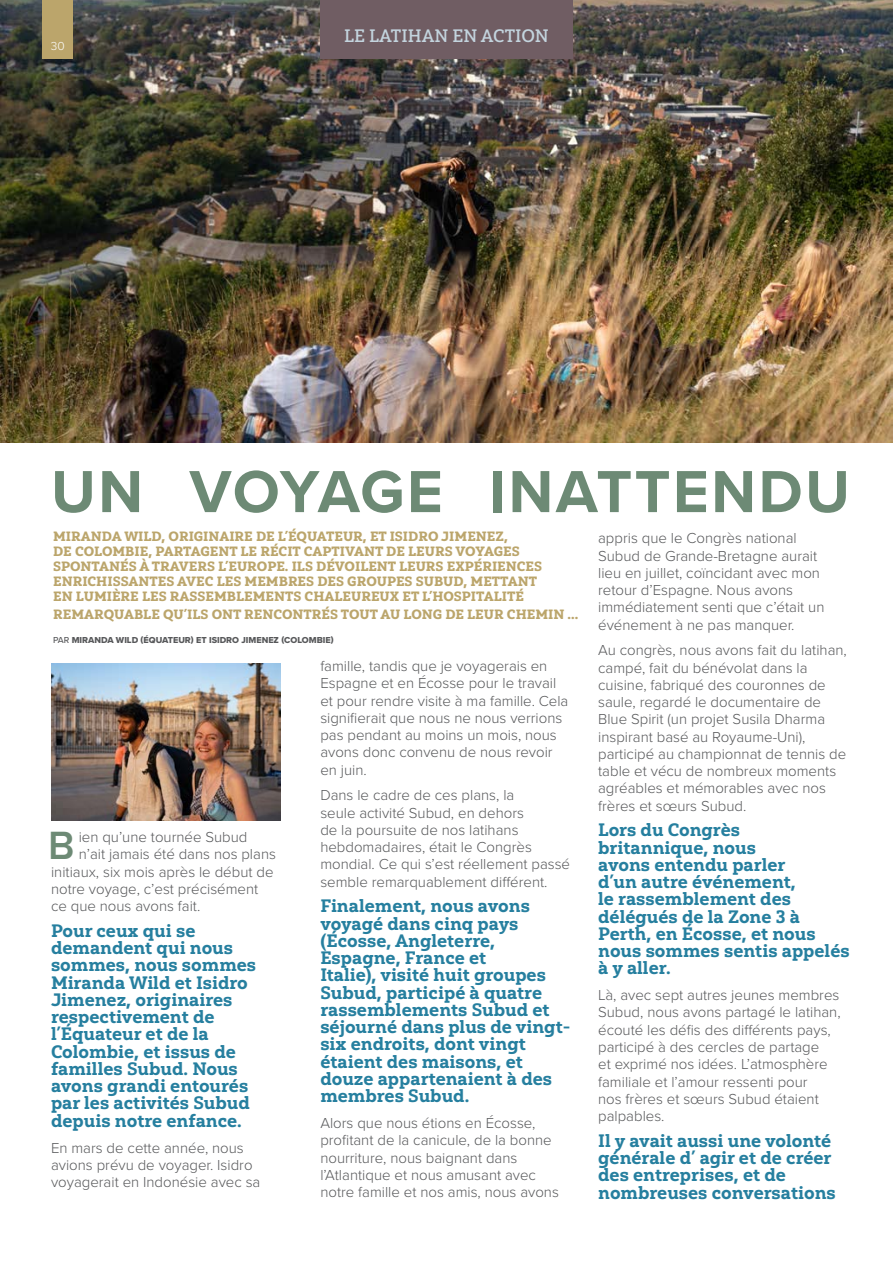
<style>
.page{position:relative;width:893px;height:1263px;background:#fff}
.page>*{position:absolute;margin:0;border:0;box-sizing:border-box;transform-origin:0 0}
.t1{font:700 61.5px "Proxima Nova";letter-spacing:.04em;color:#6d8a75}
.Drop_cap_text{font:600 40.8px "Proxima Nova";color:#6d8a75}
.Pull_out_text{font:18px/17.2px "Yorkten Slab Nor Ex B";color:#267f9f}
.t2{font:18px "Yorkten Slab Nor Med";color:#c3d4de}
.Body_text{font:300 15px/17.2px "Proxima Nova";color:#57585a}
.Drop_cap_text-2{font:300 15px "Proxima Nova";color:#57585a}
.t3{font:13.5px/15px "Yorkten Slab Nor Bla";color:#bba56b}
.t4{font:300 12px "Proxima Nova";color:#fff}
.Body_text-2{font:9px "Proxima Nova Extrabld";color:#57585a}
.s1{font-family:"Proxima Nova";font-weight:500}
</style>
<div class="page">
<img style="left:0;top:0;width:893px;height:442px">
<img style="left:51px;top:663px;width:229px;height:158px">
<div style="left:320px;top:0;width:253px;height:58px;background:#705d63"></div>
<div style="left:43px;top:0;width:30px;height:58px;background:#bba56b"></div>
<p class="t4" style="left:51px;top:37px;width:15px">30</p>
<p class="t2" style="left:344px;top:25px;width:206px">LE LATIHAN EN ACTION</p>
<p class="t1" style="left:51px;top:446px;width:800px">UN VOYAGE INATTENDU</p>
<p class="t3" style="left:53px;top:529px;width:490px">MIRANDA WILD, ORIGINAIRE DE L’ÉQUATEUR, ET ISIDRO JIMENEZ,<br>DE COLOMBIE, PARTAGENT LE RÉCIT CAPTIVANT DE LEURS VOYAGES SPONTANÉS À TRAVERS L’EUROPE. ILS DÉVOILENT LEURS EXPÉRIENCES ENRICHISSANTES AVEC LES MEMBRES DES GROUPES SUBUD, METTANT EN LUMIÈRE LES RASSEMBLEMENTS CHALEUREUX ET L’HOSPITALITÉ</p>
<p class="t3" style="left:53px;top:607px;width:527px">REMARQUABLE QU’ILS ONT RENCONTRÉS TOUT AU LONG DE LEUR CHEMIN ...</p>
<p class="Body_text-2" style="left:53px;top:633px;width:282px"><span class="s1">PAR</span> MIRANDA WILD (ÉQUATEUR) ET ISIDRO JIMENEZ (COLOMBIE)</p>
<p class="Body_text" style="left:598px;top:529px;width:228px">appris que le Congrès national<br>Subud de Grande-Bretagne aurait lieu en juillet, coïncidant avec mon retour d’Espagne. Nous avons immédiatement senti que c’était un événement à ne pas manquer.</p>
<p class="Body_text" style="left:598px;top:641px;width:250px">Au congrès, nous avons fait du latihan, campé, fait du bénévolat dans la cuisine, fabriqué des couronnes de saule, regardé le documentaire de Blue Spirit (un projet Susila Dharma inspirant basé au Royaume-Uni), participé au championnat de tennis de table et vécu de nombreux moments agréables et mémorables avec nos frères et sœurs Subud.</p>
<p class="Pull_out_text" style="left:598px;top:821px;width:253px">Lors du Congrès britannique, nous<br>avons entendu parler<br>d’un autre événement,<br>le rassemblement des délégués de la Zone 3 à<br>Perth, en Écosse, et nous nous sommes sentis appelés à y aller.</p>
<p class="Body_text" style="left:598px;top:986px;width:244px">Là, avec sept autres jeunes membres<br>Subud, nous avons partagé le latihan, écouté les défis des différents pays, participé à des cercles de partage<br>et exprimé nos idées. L’atmosphère familiale et l’amour ressenti pour<br>nos frères et sœurs Subud étaient palpables.</p>
<p class="Pull_out_text" style="left:598px;top:1132px;width:239px">Il y avait aussi une volonté générale d’ agir et de créer des entreprises, et de nombreuses conversations</p>
<p class="Body_text" style="left:320px;top:657px;width:250px">famille, tandis que je voyagerais en<br>Espagne et en Écosse pour le travail et pour rendre visite à ma famille. Cela signifierait que nous ne nous verrions pas pendant au moins un mois, nous avons donc convenu de nous revoir en juin.</p>
<p class="Body_text" style="left:320px;top:786px;width:251px">Dans le cadre de ces plans, la<br>seule activité Subud, en dehors<br>de la poursuite de nos latihans hebdomadaires, était le Congrès mondial. Ce qui s’est réellement passé semble remarquablement différent.</p>
<p class="Pull_out_text" style="left:320px;top:897px;width:252px">Finalement, nous avons voyagé dans cinq pays (Écosse, Angleterre,<br>Espagne, France et<br>Italie), visité huit groupes<br>Subud, participé à quatre rassemblements Subud et séjourné dans plus de vingt&shy;six endroits, dont vingt étaient des maisons, et douze appartenaient à des membres Subud.</p>
<p class="Body_text" style="left:320px;top:1113px;width:240px">Alors que nous étions en Écosse, profitant de la canicule, de la bonne nourriture, nous baignant dans l’Atlantique et nous amusant avec notre famille et nos amis, nous avons</p>
<p class="Drop_cap_text" style="left:48px;top:815px;width:28px">B</p>
<p class="Drop_cap_text-2" style="left:79px;top:826px;width:170px">ien qu’une tournée Subud</p>
<p class="Drop_cap_text-2" style="left:79px;top:843px;width:199px">n’ait jamais été dans nos plans</p>
<p class="Drop_cap_text-2" style="left:51px;top:860px;width:224px">initiaux, six mois après le début de</p>
<p class="Drop_cap_text-2" style="left:51px;top:878px;width:209px">notre voyage, c’est précisément</p>
<p class="Drop_cap_text-2" style="left:51px;top:895px;width:151px">ce que nous avons fait.</p>
<p class="Pull_out_text" style="left:51px;top:922px;width:207px">Pour ceux qui se demandent qui nous sommes, nous sommes<br>Miranda Wild et Isidro<br>Jimenez, originaires respectivement de l’Équateur et de la<br>Colombie, et issus de familles Subud. Nous avons grandi entourés par les activités Subud depuis notre enfance.</p>
<p class="Body_text" style="left:51px;top:1138px;width:211px">En mars de cette année, nous avions prévu de voyager. Isidro voyagerait en Indonésie avec sa</p>
</div>
